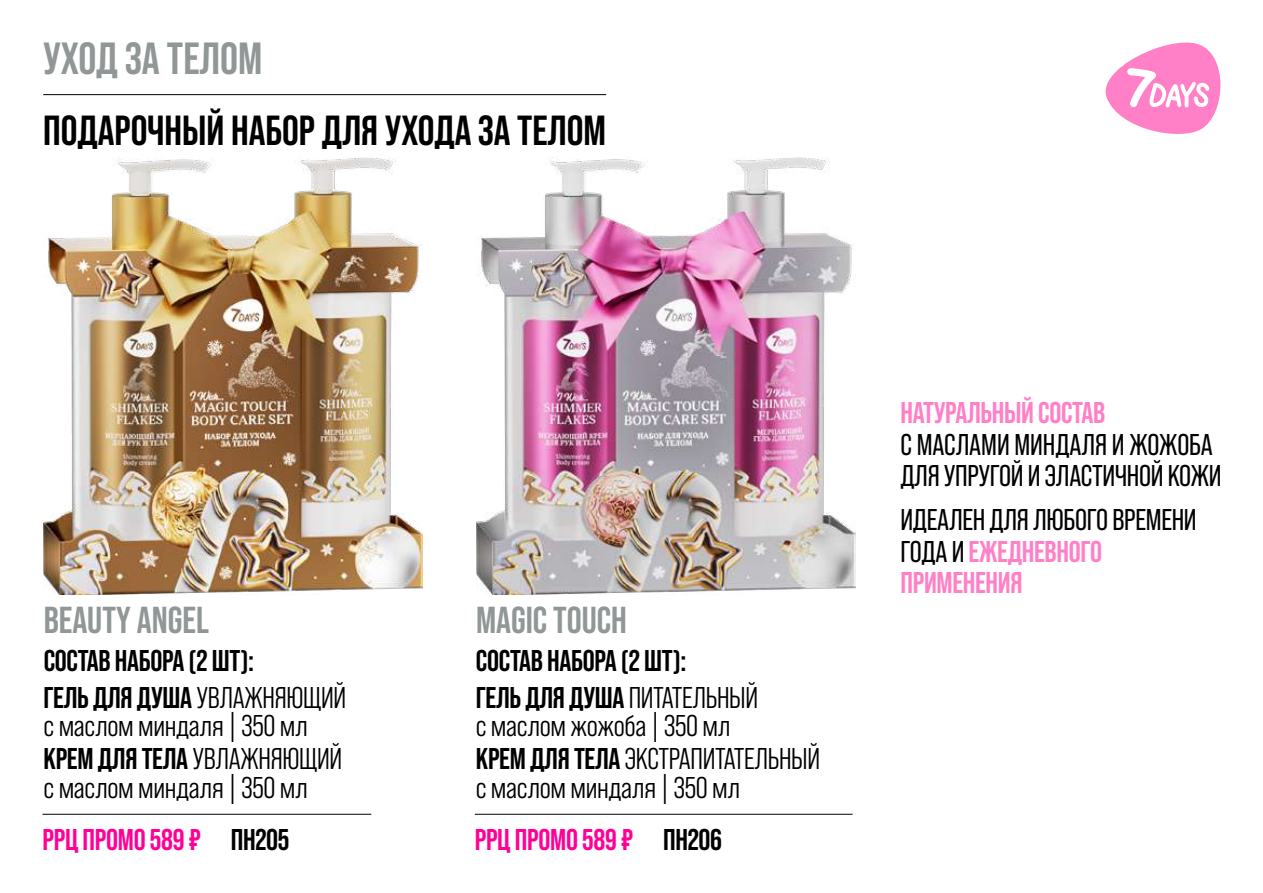
<style>
.page{position:relative;width:1263px;height:893px;background:#fff}
.page>*{position:absolute;margin:0;border:0;box-sizing:border-box;transform-origin:0 0}
.t1{font:700 45px "Bebas Neue Pro";color:#919697}
.t2{font:700 42px "Bebas Neue Pro";color:#000}
.t3{font:700 37.5px "Bebas Neue Pro";color:#919697}
.t4{font:30px/28.5px "Bebas Neue Pro Middle";letter-spacing:-.01em;color:#000}
.t5{font:700 30px "Bebas Neue Pro";letter-spacing:-.01em;color:#000}
.t6{font:30px/31.5px "Bebas Neue Pro";letter-spacing:-.01em;color:#000}
.t7{font:700 30px "Bebas Neue Pro";letter-spacing:-.01em;color:#ff0096}
.t8{font:700 30px "Bebas Neue Pro";letter-spacing:-.01em;color:#ff80c7}
.s1{font-family:"Bebas Neue Pro Middle";font-weight:400}
.s2{font-family:"Bebas Neue Pro";font-weight:700}
.s3{color:#000}
.s4{font-weight:700;color:#ff80c7}
</style>
<div class="page">
<hr style="left:43px;top:814px;width:328px;height:1px;background:#000">
<hr style="left:475px;top:814px;width:378px;height:1px;background:#000">
<hr style="left:43px;top:94px;width:563px;height:1px;background:#000">
<img style="left:44px;top:158px;width:379px;height:437px">
<img style="left:476px;top:158px;width:379px;height:437px">
<svg style="left:1105px;top:42px;width:116px;height:92px"></svg>
<h1 class="t1" style="left:43px;top:33px;width:221px">УХОД ЗА ТЕЛОМ</h1>
<h2 class="t2" style="left:43px;top:106px;width:564px">ПОДАРОЧНЫЙ НАБОР ДЛЯ УХОДА ЗА ТЕЛОМ</h2>
<p class="t3" style="left:44px;top:599px;width:167px">BEAUTY ANGEL</p>
<p class="t3" style="left:476px;top:599px;width:152px">MAGIC TOUCH</p>
<p class="t5" style="left:44px;top:644px;width:212px">СОСТАВ НАБОРА (2 ШТ):</p>
<p class="t5" style="left:476px;top:644px;width:212px">СОСТАВ НАБОРА (2 ШТ):</p>
<p class="t5" style="left:44px;top:680px;width:304px">ГЕЛЬ ДЛЯ ДУША <span class="s1">УВЛАЖНЯЮЩИЙ</span></p>
<p class="t4" style="left:44px;top:712px;width:266px">с маслом миндаля | 350 мл</p>
<p class="t5" style="left:44px;top:742px;width:300px">КРЕМ ДЛЯ ТЕЛА <span class="s1">УВЛАЖНЯЮЩИЙ</span></p>
<p class="t4" style="left:44px;top:773px;width:266px">с маслом миндаля | 350 мл</p>
<p class="t5" style="left:476px;top:680px;width:284px">ГЕЛЬ ДЛЯ ДУША <span class="s1">ПИТАТЕЛЬНЫЙ</span></p>
<p class="t4" style="left:476px;top:712px;width:256px">с маслом жожоба | 350 мл</p>
<p class="t4" style="left:476px;top:745px;width:346px"><span class="s2">КРЕМ ДЛЯ ТЕЛА</span> ЭКСТРАПИТАТЕЛЬНЫЙ с маслом миндаля | 350 мл</p>
<p class="t7" style="left:42px;top:823px;width:248px">РРЦ ПРОМО 589 ₽ <span class="s3">ПН205</span></p>
<p class="t7" style="left:475px;top:823px;width:249px">РРЦ ПРОМО 589 ₽ <span class="s3">ПН206</span></p>
<p class="t8" style="left:900px;top:396px;width:206px">НАТУРАЛЬНЫЙ СОСТАВ</p>
<p class="t6" style="left:900px;top:429px;width:323px">С МАСЛАМИ МИНДАЛЯ И ЖОЖОБА<br>ДЛЯ УПРУГОЙ И ЭЛАСТИЧНОЙ КОЖИ</p>
<p class="t6" style="left:900px;top:504px;width:298px">ИДЕАЛЕН ДЛЯ ЛЮБОГО ВРЕМЕНИ<br>ГОДА И <span class="s4">ЕЖЕДНЕВНОГО<br>ПРИМЕНЕНИЯ</span></p>
</div>
